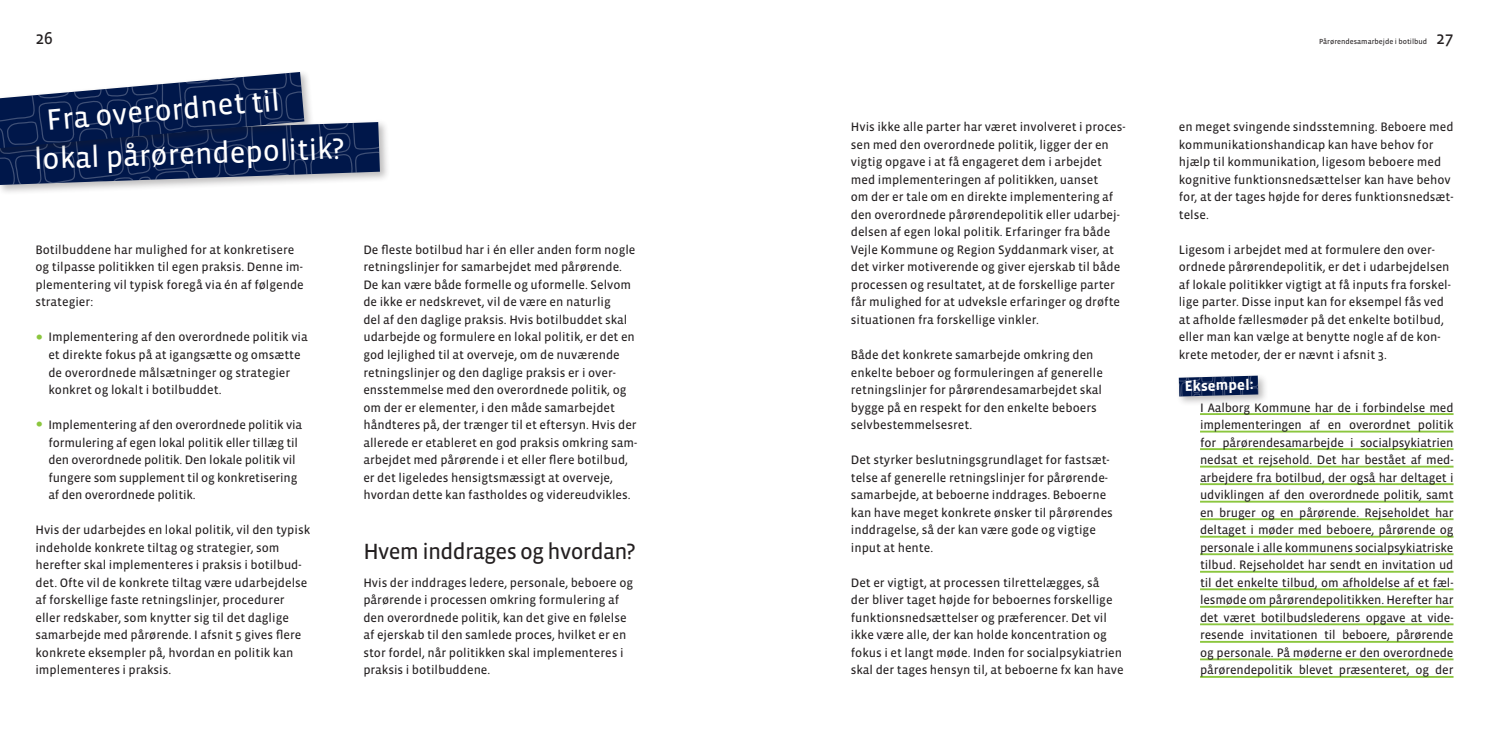
<style>
.page{position:relative;width:1489px;height:745px;background:#fff}
.page>*{position:absolute;margin:0;border:0;box-sizing:border-box;transform-origin:0 0}
.t1{font:30px "Vista Sans Reg";color:#fff}
.Rubrik_2{font:22.5px "Vista Sans Reg";letter-spacing:-.03em;color:#231f20}
.t2{font:17.5px "Vista Sans Reg";color:#231f20}
.Mellemrubrik{font:700 15px "Vista Sans";color:#fff}
.Eksempel{font:12.5px/17.5px "Vista Sans Reg";color:#231f20}
.t3{font:7.5px "Vista Sans Reg";color:#231f20}
.s1{font-family:"Georgia";font-size:20px;color:#8bc63e}
</style>
<div class="page">
<hr style="left:1199px;top:413px;width:254px;height:2px;background:#8bc63e">
<hr style="left:1199px;top:430px;width:254px;height:2px;background:#8bc63e">
<hr style="left:1199px;top:448px;width:254px;height:2px;background:#8bc63e">
<hr style="left:1199px;top:465px;width:254px;height:2px;background:#8bc63e">
<hr style="left:1199px;top:483px;width:254px;height:2px;background:#8bc63e">
<hr style="left:1199px;top:500px;width:254px;height:2px;background:#8bc63e">
<hr style="left:1199px;top:518px;width:254px;height:2px;background:#8bc63e">
<hr style="left:1199px;top:535px;width:254px;height:2px;background:#8bc63e">
<hr style="left:1199px;top:553px;width:254px;height:2px;background:#8bc63e">
<hr style="left:1199px;top:570px;width:254px;height:2px;background:#8bc63e">
<hr style="left:1199px;top:588px;width:254px;height:2px;background:#8bc63e">
<hr style="left:1199px;top:605px;width:254px;height:2px;background:#8bc63e">
<hr style="left:1199px;top:623px;width:254px;height:2px;background:#8bc63e">
<hr style="left:1199px;top:640px;width:254px;height:2px;background:#8bc63e">
<hr style="left:1199px;top:658px;width:254px;height:2px;background:#8bc63e">
<hr style="left:1199px;top:675px;width:254px;height:2px;background:#8bc63e">
<div style="left:0;top:119px;width:390px;height:76px;background:#231f20;opacity:.3"></div>
<svg style="left:0;top:72px;width:380px;height:113px"></svg>
<div style="left:1175px;top:372px;width:93px;height:34px;background:#231f20;opacity:.3"></div>
<svg style="left:1178px;top:375px;width:80px;height:21px"></svg>
<h3 class="t2" style="left:35px;top:29px;width:19px">26</h3>
<p class="t3" style="left:1318px;top:37px;width:110px">Pårørendesamarbejde i botilbud</p>
<h3 class="t2" style="left:1435px;top:29px;width:19px">27</h3>
<p class="t1" style="left:45px;top:105px;width:236px;rotate:-5deg">Fra overordnet til</p>
<p class="t1" style="left:34px;top:144px;width:311px;rotate:-2deg">lokal pårørendepolitik?</p>
<p class="Eksempel" style="left:35px;top:241px;width:270px">Botilbuddene har mulighed for at konkretisere og tilpasse politikken til egen praksis. Denne im&shy;plementering vil typisk foregå via én af følgende strategier:</p>
<p class="Eksempel" style="left:48px;top:328px;width:261px;text-indent:-13px"><span class="s1">•</span> Implementering af den overordnede politik via et direkte fokus på at igangsætte og omsætte de overordnede målsætninger og strategier konkret og lokalt i botilbuddet.</p>
<p class="Eksempel" style="left:48px;top:416px;width:255px;text-indent:-13px"><span class="s1">•</span> Implementering af den overordnede politik via formulering af egen lokal politik eller tillæg til den overordnede politik. Den lokale politik vil fungere som supplement til og konkretisering af den overordnede politik.</p>
<p class="Eksempel" style="left:35px;top:521px;width:276px">Hvis der udarbejdes en lokal politik, vil den typisk indeholde konkrete tiltag og strategier, som herefter skal implementeres i praksis i botilbud&shy;det. Ofte vil de konkrete tiltag være udarbejdelse af forskellige faste retningslinjer, procedurer eller redskaber, som knytter sig til det daglige samarbejde med pårørende. I afsnit 5 gives flere konkrete eksempler på, hvordan en politik kan implementeres i praksis.</p>
<p class="Eksempel" style="left:363px;top:241px;width:275px">De fleste botilbud har i én eller anden form nogle retningslinjer for samarbejdet med pårørende.<br>De kan være både formelle og uformelle. Selvom de ikke er nedskrevet, vil de være en naturlig<br>del af den daglige praksis. Hvis botilbuddet skal udarbejde og formulere en lokal politik, er det en god lejlighed til at overveje, om de nuværende retningslinjer og den daglige praksis er i over&shy;ensstemmelse med den overordnede politik, og om der er elementer, i den måde samarbejdet håndteres på, der trænger til et eftersyn. Hvis der allerede er etableret en god praksis omkring sam&shy;arbejdet med pårørende i et eller flere botilbud, er det ligeledes hensigtsmæssigt at overveje, hvordan dette kan fastholdes og videreudvikles.</p>
<p class="Rubrik_2" style="left:363px;top:540px;width:273px">Hvem inddrages og hvordan?</p>
<p class="Eksempel" style="left:363px;top:573px;width:271px">Hvis der inddrages ledere, personale, beboere og pårørende i processen omkring formulering af den overordnede politik, kan det give en følelse af ejerskab til den samlede proces, hvilket er en stor fordel, når politikken skal implementeres i praksis i botilbuddene.</p>
<p class="Eksempel" style="left:850px;top:118px;width:276px">Hvis ikke alle parter har været involveret i proces&shy;sen med den overordnede politik, ligger der en vigtig opgave i at få engageret dem i arbejdet med implementeringen af politikken, uanset<br>om der er tale om en direkte implementering af den overordnede pårørendepolitik eller udarbej&shy;delsen af egen lokal politik. Erfaringer fra både Vejle Kommune og Region Syddanmark viser, at det virker motiverende og giver ejerskab til både processen og resultatet, at de forskellige parter får mulighed for at udveksle erfaringer og drøfte situationen fra forskellige vinkler.</p>
<p class="Eksempel" style="left:850px;top:346px;width:253px">Både det konkrete samarbejde omkring den enkelte beboer og formuleringen af generelle retningslinjer for pårørendesamarbejdet skal bygge på en respekt for den enkelte beboers selvbestemmelsesret.</p>
<p class="Eksempel" style="left:850px;top:451px;width:263px">Det styrker beslutningsgrundlaget for fastsæt&shy;telse af generelle retningslinjer for pårørende&shy;samarbejde, at beboerne inddrages. Beboerne kan have meget konkrete ønsker til pårørendes inddragelse, så der kan være gode og vigtige input at hente.</p>
<p class="Eksempel" style="left:850px;top:573px;width:274px">Det er vigtigt, at processen tilrettelægges, så<br>der bliver taget højde for beboernes forskellige funktionsnedsættelser og præferencer. Det vil ikke være alle, der kan holde koncentration og fokus i et langt møde. Inden for socialpsykiatrien skal der tages hensyn til, at beboerne fx kan have</p>
<p class="Eksempel" style="left:1178px;top:118px;width:276px">en meget svingende sindsstemning. Beboere med kommunikationshandicap kan have behov for hjælp til kommunikation, ligesom beboere med kognitive funktionsnedsættelser kan have behov for, at der tages højde for deres funktionsnedsæt&shy;telse.</p>
<p class="Eksempel" style="left:1178px;top:241px;width:274px">Ligesom i arbejdet med at formulere den over&shy;ordnede pårørendepolitik, er det i udarbejdelsen af lokale politikker vigtigt at få inputs fra forskel&shy;lige parter. Disse input kan for eksempel fås ved at afholde fællesmøder på det enkelte botilbud, eller man kan vælge at benytte nogle af de kon&shy;krete metoder, der er nævnt i afsnit 3.</p>
<p class="Mellemrubrik" style="left:1184px;top:378px;width:70px;rotate:-1deg">Eksempel:</p>
<p class="Eksempel" style="left:1199px;top:398px;width:255px;text-align:justify">I Aalborg Kommune har de i forbindelse med implementeringen af en overordnet politik for pårørendesamarbejde i socialpsykiatrien nedsat et rejsehold. Det har bestået af med&shy;arbejdere fra botilbud, der også har deltaget i udviklingen af den overordnede politik, samt en bruger og en pårørende. Rejseholdet har deltaget i møder med beboere, pårørende og personale i alle kommunens socialpsykiatriske tilbud. Rejseholdet har sendt en invitation ud til det enkelte tilbud, om afholdelse af et fæl&shy;lesmøde om pårørendepolitikken. Herefter har det været botilbudslederens opgave at vide&shy;resende invitationen til beboere, pårørende og personale. På møderne er den overordnede pårørendepolitik blevet præsenteret, og der</p>
</div>
